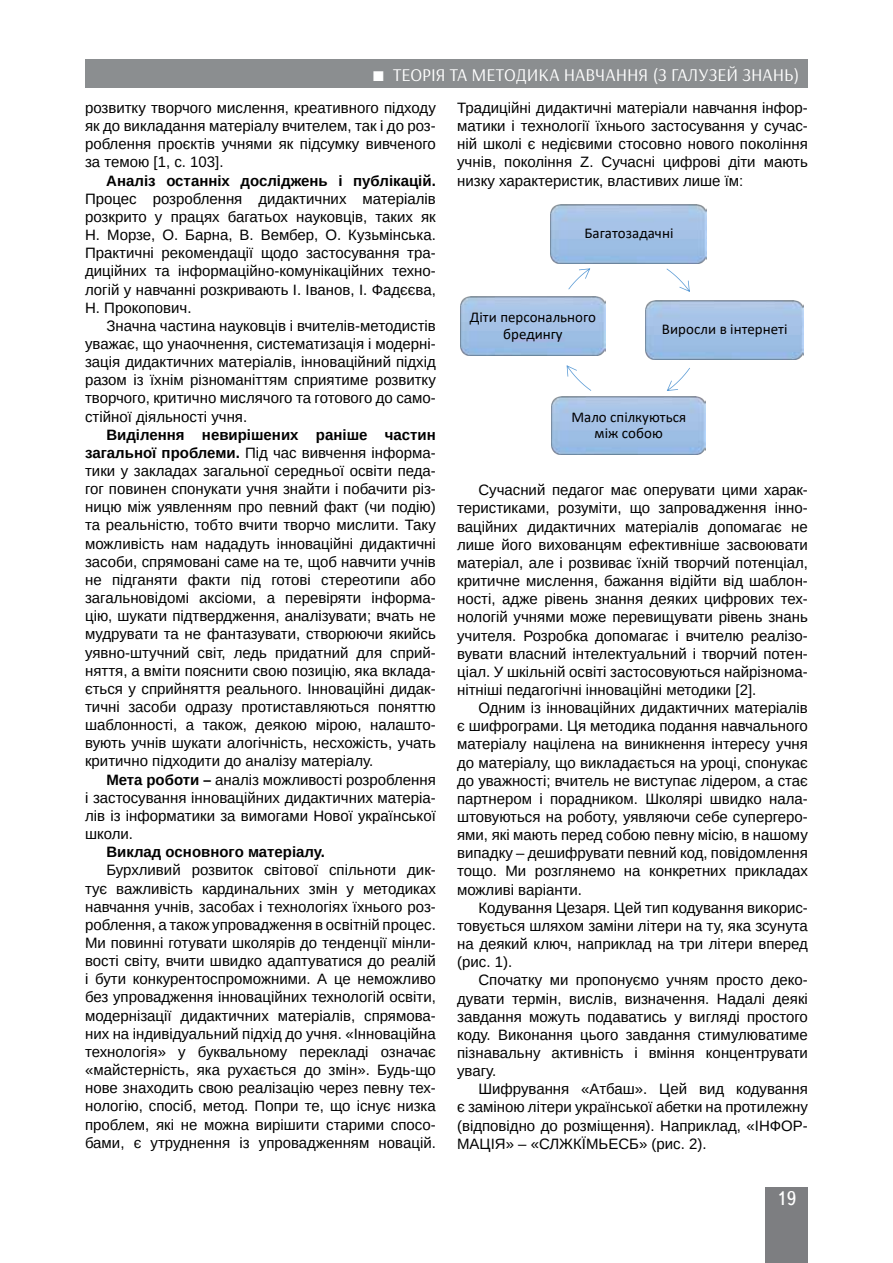
<style>
.page{position:relative;width:893px;height:1263px;background:#fff}
.page>*{position:absolute;margin:0;border:0;box-sizing:border-box;transform-origin:0 0}
.t1{font:19.5px "Ukrainian Text";color:#fff}
.t2{font:18px "Arsenal";color:#fff}
.t3{font:15px/18.1px "Arimo";color:#000;text-align:justify}
.t4{font:15px/16.5px "Calibri";color:#000;text-align:center}
.t5{font:700 15px "Arimo";color:#000}
.s1{font-weight:700}
</style>
<div class="page">
<div style="left:765px;top:1187px;width:43px;height:76px;background:#7d7e81"></div>
<div style="left:85px;top:60px;width:723px;height:28px;background:#8b8e90"></div>
<img style="left:550px;top:205px;width:157px;height:59px">
<svg style="left:666px;top:269px;width:24px;height:23px"></svg>
<img style="left:645px;top:300px;width:158px;height:59px">
<svg style="left:667px;top:368px;width:23px;height:23px"></svg>
<img style="left:552px;top:396px;width:153px;height:59px">
<svg style="left:567px;top:365px;width:24px;height:26px"></svg>
<img style="left:461px;top:297px;width:144px;height:58px">
<svg style="left:568px;top:268px;width:22px;height:21px"></svg>
<p class="t2" style="left:393px;top:64px;width:408px">ТЕОРІЯ ТА МЕТОДИКА НАВЧАННЯ (З ГАЛУЗЕЙ ЗНАНЬ)</p>
<p class="t3" style="left:85px;top:99px;width:352px">розвитку творчого мислення, креативного підходу як до викладання матеріалу вчителем, так і до роз&shy;роблення проєктів учнями як підсумку вивченого за темою [1, с. 103].</p>
<p class="t5" style="left:106px;top:170px;width:331px">Аналіз останніх досліджень і публікацій.</p>
<p class="t3" style="left:85px;top:190px;width:352px">Процес розроблення дидактичних матеріалів розкрито у працях багатьох науковців, таких як Н. Морзе, О. Барна, В. Вембер, О. Кузьмінська.<br>Практичні рекомендації щодо застосування тра&shy;диційних та інформаційно-комунікаційних техно&shy;логій у навчанні розкривають І. Іванов, І. Фадєєва, Н. Прокопович.</p>
<p class="t3" style="left:85px;top:317px;width:352px;text-indent:21px">Значна частина науковців і вчителів-методистів уважає, що унаочнення, систематизація і модерні&shy;зація дидактичних матеріалів, інноваційний підхід разом із їхнім різноманіттям сприятиме розвитку творчого, критично мислячого та готового до само&shy;стійної діяльності учня.</p>
<p class="t3" style="left:85px;top:426px;width:352px;text-indent:21px"><span class="s1">Виділення невирішених раніше частин загальної проблеми.</span> Під час вивчення інформа&shy;тики у закладах загальної середньої освіти педа&shy;гог повинен спонукати учня знайти і побачити різ&shy;ницю між уявленням про певний факт (чи подію) та реальністю, тобто вчити творчо мислити. Таку можливість нам нададуть інноваційні дидактичні засоби, спрямовані саме на те, щоб навчити учнів не підганяти факти під готові стереотипи або загальновідомі аксіоми, а перевіряти інформа&shy;цію, шукати підтвердження, аналізувати; вчать не мудрувати та не фантазувати, створюючи якийсь уявно-штучний світ, ледь придатний для сприй&shy;няття, а вміти пояснити свою позицію, яка вклада&shy;ється у сприйняття реального. Інноваційні дидак&shy;тичні засоби одразу протиставляються поняттю шаблонності, а також, деякою мірою, налашто&shy;вують учнів шукати алогічність, несхожість, учать критично підходити до аналізу матеріалу.</p>
<p class="t3" style="left:85px;top:770px;width:352px;text-indent:21px"><span class="s1">Мета роботи –</span> аналіз можливості розроблення і застосування інноваційних дидактичних матеріа&shy;лів із інформатики за вимогами Нової української школи.</p>
<p class="t5" style="left:106px;top:842px;width:220px">Виклад основного матеріалу.</p>
<p class="t3" style="left:85px;top:861px;width:352px;text-indent:21px">Бурхливий розвиток світової спільноти дик&shy;тує важливість кардинальних змін у методиках навчання учнів, засобах і технологіях їхнього роз&shy;роблення, а також упровадження в освітній процес.<br>Ми повинні готувати школярів до тенденції мінли&shy;вості світу, вчити швидко адаптуватися до реалій і бути конкурентоспроможними. А це неможливо без упровадження інноваційних технологій освіти, модернізації дидактичних матеріалів, спрямова&shy;них на індивідуальний підхід до учня. «Інноваційна технологія» у буквальному перекладі означає «майстерність, яка рухається до змін». Будь-що нове знаходить свою реалізацію через певну тех&shy;нологію, спосіб, метод. Попри те, що існує низка проблем, які не можна вирішити старими спосо&shy;бами, є утруднення із упровадженням новацій.</p>
<p class="t2" style="left:440px;top:64px;width:361px">ЗАГАЛЬНА ПЕДАГОГІК ТА ІСТОРІЯ П ДАГОГІКИ</p>
<p class="t3" style="left:457px;top:99px;width:352px">Традиційні дидактичні матеріали навчання інфор&shy;матики і технології їхнього застосування у сучас&shy;ній школі є недієвими стосовно нового покоління учнів, покоління Z. Сучасні цифрові діти мають низку характеристик, властивих лише їм:</p>
<p class="t4" style="left:584px;top:225px;width:90px">Багатозадачні</p>
<p class="t4" style="left:470px;top:309px;width:128px">Діти персонального бредингу</p>
<p class="t4" style="left:662px;top:320px;width:127px">Виросли в інтернеті</p>
<p class="t4" style="left:571px;top:408px;width:116px">Мало спілкуються між собою</p>
<p class="t3" style="left:457px;top:481px;width:352px;text-indent:21px">Сучасний педагог має оперувати цими харак&shy;теристиками, розуміти, що запровадження інно&shy;ваційних дидактичних матеріалів допомагає не лише його вихованцям ефективніше засвоювати матеріал, але і розвиває їхній творчий потенціал, критичне мислення, бажання відійти від шаблон&shy;ності, адже рівень знання деяких цифрових тех&shy;нологій учнями може перевищувати рівень знань учителя. Розробка допомагає і вчителю реалізо&shy;вувати власний інтелектуальний і творчий потен&shy;ціал. У шкільній освіті застосовуються найрізнома&shy;нітніші педагогічні інноваційні методики [2].</p>
<p class="t3" style="left:457px;top:699px;width:352px;text-indent:21px">Одним із інноваційних дидактичних матеріалів є шифрограми. Ця методика подання навчального матеріалу націлена на виникнення інтересу учня до матеріалу, що викладається на уроці, спонукає до уважності; вчитель не виступає лідером, а стає партнером і порадником. Школярі швидко нала&shy;штовуються на роботу, уявляючи себе супергеро&shy;ями, які мають перед собою певну місію, в нашому випадку – дешифрувати певний код, повідомлення тощо. Ми розглянемо на конкретних прикладах можливі варіанти.</p>
<p class="t3" style="left:457px;top:899px;width:352px;text-indent:21px">Кодування Цезаря. Цей тип кодування викорис&shy;товується шляхом заміни літери на ту, яка зсунута на деякий ключ, наприклад на три літери вперед (рис. 1).</p>
<p class="t3" style="left:457px;top:971px;width:352px;text-indent:21px">Спочатку ми пропонуємо учням просто деко&shy;дувати термін, вислів, визначення. Надалі деякі завдання можуть подаватись у вигляді простого коду. Виконання цього завдання стимулюватиме пізнавальну активність і вміння концентрувати увагу.</p>
<p class="t3" style="left:457px;top:1080px;width:352px;text-indent:21px">Шифрування «Атбаш». Цей вид кодування є заміною літери української абетки на протилежну (відповідно до розміщення). Наприклад, «ІНФОР-МАЦІЯ» – «СЛЖКЇМЬЕСБ» (рис. 2).</p>
<h1 class="t1" style="left:776px;top:1188px;width:22px">19</h1>
</div>
